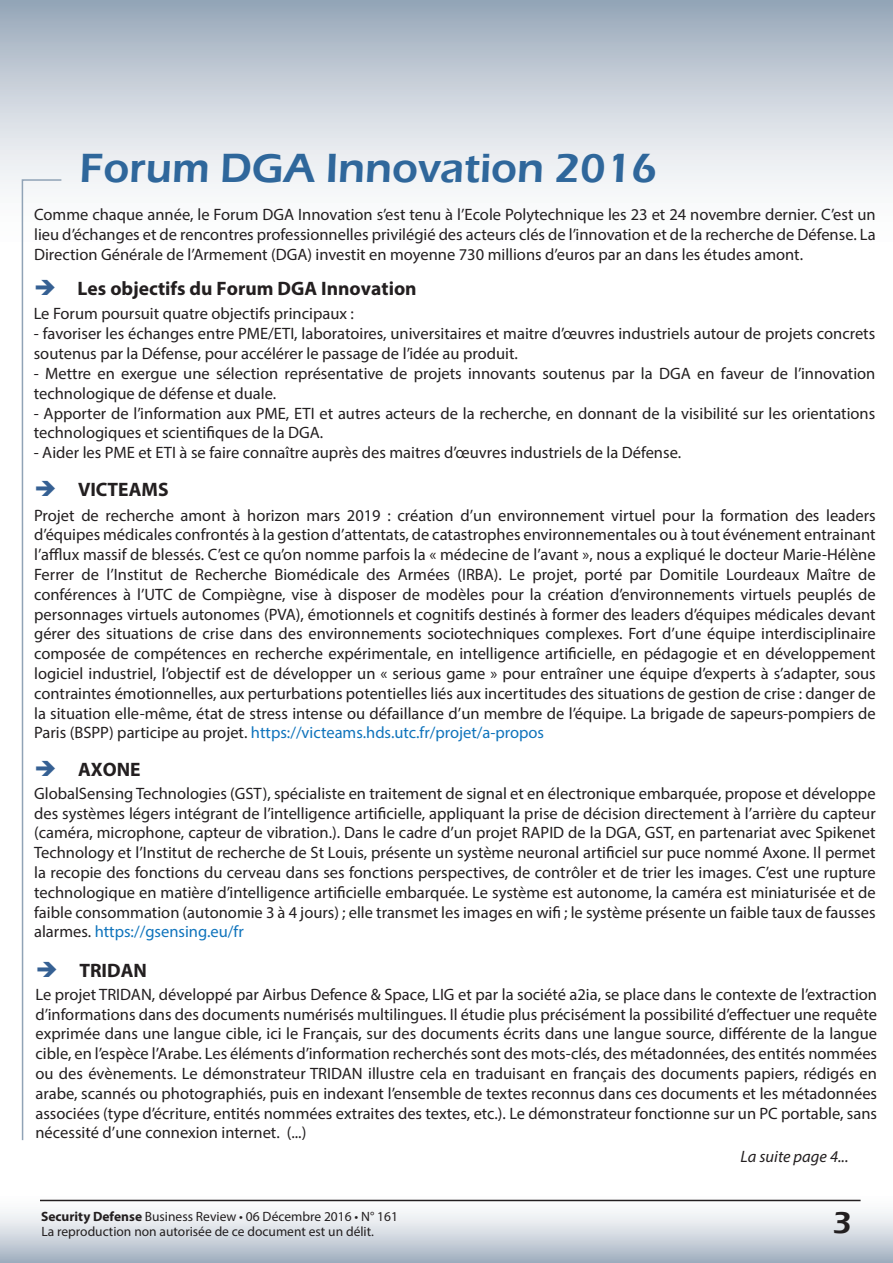
<style>
.page{position:relative;width:893px;height:1263px;background:#fff}
.page>*{position:absolute;margin:0;border:0;box-sizing:border-box;transform-origin:0 0}
.t1{font:600 42px "Eras ITC";color:#2f679b}
.t2{font:600 31.5px "Eras ITC";color:#231f20}
.t3{font:700 19.5px "Myriad Pro";color:#231f20}
.t4{font:16.5px/19.8px "Myriad Pro";color:#231f20;text-align:justify}
.t5{font:italic 16.5px "Myriad Pro";color:#231f20}
.t6{font:13.5px/15.3px "Myriad Pro";color:#231f20}
.s1{color:#356093}
.s2{color:#1074bc}
.s3{font-weight:700}
</style>
<div class="page">
<div style="left:0;top:0;width:893px;height:266px;background:linear-gradient(to bottom,#a1afbf,#fff)"></div>
<div style="left:0;top:1188px;width:893px;height:75px;background:linear-gradient(to bottom,#fff,#aab6c5)"></div>
<svg style="left:21px;top:178px;width:42px;height:963px"></svg>
<hr style="left:40px;top:1200px;width:821px;height:1px;background:#231f20">
<h1 class="t1" style="left:80px;top:144px;width:579px">Forum DGA Innovation 2016</h1>
<p class="t4" style="left:34px;top:205px;width:843px">Comme chaque année, le Forum DGA Innovation s’est tenu à l’Ecole Polytechnique les 23 et 24 novembre dernier. C’est un lieu d’échanges et de rencontres professionnelles privilégié des acteurs clés de l’innovation et de la recherche de Défense. La Direction Générale de l’Armement (DGA) investit en moyenne 730 millions d’euros par an dans les études amont.</p>
<p class="t3" style="left:34px;top:276px;width:384px"><span class="s1">➔</span> Les objectifs du Forum DGA Innovation</p>
<p class="t4" style="left:34px;top:304px;width:322px">Le Forum poursuit quatre objectifs principaux :</p>
<p class="t4" style="left:34px;top:324px;width:843px">- favoriser les échanges entre PME/ETI, laboratoires, universitaires et maitre d’œuvres industriels autour de projets concrets soutenus par la Défense, pour accélérer le passage de l’idée au produit.</p>
<p class="t4" style="left:34px;top:363px;width:843px">- Mettre en exergue une sélection représentative de projets innovants soutenus par la DGA en faveur de l’innovation technologique de défense et duale.</p>
<p class="t4" style="left:34px;top:403px;width:843px">- Apporter de l’information aux PME, ETI et autres acteurs de la recherche, en donnant de la visibilité sur les orientations technologiques et scientifiques de la DGA.</p>
<p class="t4" style="left:34px;top:442px;width:649px">- Aider les PME et ETI à se faire connaître auprès des maitres d’œuvres industriels de la Défense.</p>
<p class="t3" style="left:35px;top:477px;width:135px"><span class="s1">➔</span> VICTEAMS</p>
<p class="t4" style="left:34px;top:505px;width:843px">Projet de recherche amont à horizon mars 2019 : création d’un environnement virtuel pour la formation des leaders d’équipes médicales confrontés à la gestion d’attentats, de catastrophes environnementales ou à tout événement entrainant l’afflux massif de blessés. C’est ce qu’on nomme parfois la « médecine de l’avant », nous a expliqué le docteur Marie-Hélène Ferrer de l’Institut de Recherche Biomédicale des Armées (IRBA). Le projet, porté par Domitile Lourdeaux Maître de conférences à l’UTC de Compiègne, vise à disposer de modèles pour la création d’environnements virtuels peuplés de personnages virtuels autonomes (PVA), émotionnels et cognitifs destinés à former des leaders d’équipes médicales devant gérer des situations de crise dans des environnements sociotechniques complexes. Fort d’une équipe interdisciplinaire composée de compétences en recherche expérimentale, en intelligence artificielle, en pédagogie et en développement logiciel industriel, l’objectif est de développer un « serious game » pour entraîner une équipe d’experts à s’adapter, sous contraintes émotionnelles, aux perturbations potentielles liés aux incertitudes des situations de gestion de crise : danger de la situation elle-même, état de stress intense ou défaillance d’un membre de l’équipe. La brigade de sapeurs-pompiers de Paris (BSPP) participe au projet. <span class="s2">https://victeams.hds.utc.fr/projet/a-propos</span></p>
<p class="t3" style="left:35px;top:756px;width:108px"><span class="s1">➔</span> AXONE</p>
<p class="t4" style="left:34px;top:783px;width:843px">GlobalSensing Technologies (GST), spécialiste en traitement de signal et en électronique embarquée, propose et développe des systèmes légers intégrant de l’intelligence artificielle, appliquant la prise de décision directement à l’arrière du capteur (caméra, microphone, capteur de vibration.). Dans le cadre d’un projet RAPID de la DGA, GST, en partenariat avec Spikenet Technology et l’Institut de recherche de St Louis, présente un système neuronal artificiel sur puce nommé Axone. Il permet la recopie des fonctions du cerveau dans ses fonctions perspectives, de contrôler et de trier les images. C’est une rupture technologique en matière d’intelligence artificielle embarquée. Le système est autonome, la caméra est miniaturisée et de faible consommation (autonomie 3 à 4 jours) ; elle transmet les images en wifi ; le système présente un faible taux de fausses alarmes. <span class="s2">https://gsensing.eu/fr</span></p>
<p class="t3" style="left:36px;top:957px;width:113px"><span class="s1">➔</span> TRIDAN</p>
<p class="t4" style="left:36px;top:984px;width:843px">Le projet TRIDAN, développé par Airbus Defence &amp; Space, LIG et par la société a2ia, se place dans le contexte de l’extraction d’informations dans des documents numérisés multilingues. Il étudie plus précisément la possibilité d’effectuer une requête exprimée dans une langue cible, ici le Français, sur des documents écrits dans une langue source, différente de la langue cible, en l’espèce l’Arabe. Les éléments d’information recherchés sont des mots-clés, des métadonnées, des entités nommées ou des évènements. Le démonstrateur TRIDAN illustre cela en traduisant en français des documents papiers, rédigés en arabe, scannés ou photographiés, puis en indexant l’ensemble de textes reconnus dans ces documents et les métadonnées associées (type d’écriture, entités nommées extraites des textes, etc.). Le démonstrateur fonctionne sur un PC portable, sans nécessité d’une connexion internet. (...)</p>
<p class="t5" style="left:741px;top:1146px;width:110px">La suite page 4...</p>
<p class="t6" style="left:41px;top:1208px;width:359px"><span class="s3">Security Defense</span> Business Review • 06 Décembre 2016 • N° 161<br>La reproduction non autorisée de ce document est un délit.</p>
<h2 class="t2" style="left:833px;top:1205px;width:21px">3</h2>
</div>
